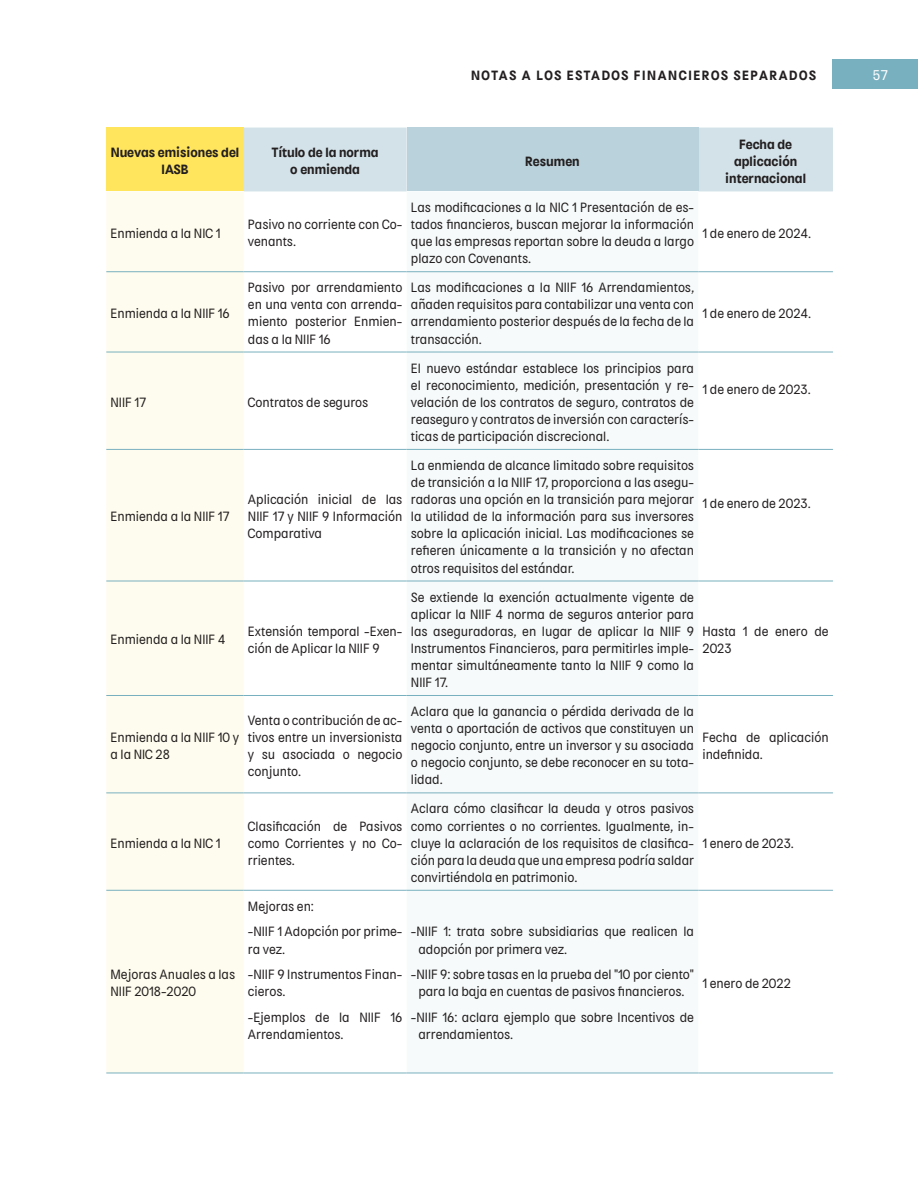
<style>
.page{position:relative;width:918px;height:1188px;background:#fff}
.page>*{position:absolute;margin:0;border:0;box-sizing:border-box;transform-origin:0 0}
.t1{font:15px "Kiffo BDB";color:#fff}
.t2{font:14.25px/17.1px "Kiffo BDB";color:#231f20}
.t3{font:600 14.25px/17.1px "Kiffo BDB";color:#231f20;text-align:center}
.t4{font:600 14.25px "Kiffo BDB";letter-spacing:.11em;color:#231f20}
</style>
<div class="page">
<div style="left:833px;top:59px;width:85px;height:30px;background:#79b0bf"></div>
<div style="left:106px;top:128px;width:138px;height:63px;background:#ffe55e"></div>
<div style="left:244px;top:128px;width:589px;height:63px;background:#d3e2e8"></div>
<div style="left:407px;top:128px;width:291px;height:63px;background:#bad2db"></div>
<div style="left:106px;top:192px;width:138px;height:881px;background:#fefcee"></div>
<div style="left:407px;top:272px;width:291px;height:801px;background:#f6fafa"></div>
<hr style="left:106px;top:271px;width:138px;height:1px;background:#79b0bf">
<hr style="left:244px;top:271px;width:163px;height:1px;background:#79b0bf">
<hr style="left:407px;top:271px;width:291px;height:1px;background:#79b0bf">
<hr style="left:698px;top:271px;width:135px;height:1px;background:#79b0bf">
<hr style="left:106px;top:352px;width:138px;height:1px;background:#79b0bf">
<hr style="left:244px;top:352px;width:163px;height:1px;background:#79b0bf">
<hr style="left:407px;top:352px;width:291px;height:1px;background:#79b0bf">
<hr style="left:698px;top:352px;width:135px;height:1px;background:#79b0bf">
<hr style="left:106px;top:449px;width:138px;height:1px;background:#79b0bf">
<hr style="left:244px;top:449px;width:163px;height:1px;background:#79b0bf">
<hr style="left:407px;top:449px;width:291px;height:1px;background:#79b0bf">
<hr style="left:698px;top:449px;width:135px;height:1px;background:#79b0bf">
<hr style="left:106px;top:581px;width:138px;height:1px;background:#79b0bf">
<hr style="left:244px;top:581px;width:163px;height:1px;background:#79b0bf">
<hr style="left:407px;top:581px;width:291px;height:1px;background:#79b0bf">
<hr style="left:698px;top:581px;width:135px;height:1px;background:#79b0bf">
<hr style="left:106px;top:695px;width:138px;height:1px;background:#79b0bf">
<hr style="left:244px;top:695px;width:163px;height:1px;background:#79b0bf">
<hr style="left:407px;top:695px;width:291px;height:1px;background:#79b0bf">
<hr style="left:698px;top:695px;width:135px;height:1px;background:#79b0bf">
<hr style="left:106px;top:793px;width:138px;height:1px;background:#79b0bf">
<hr style="left:244px;top:793px;width:163px;height:1px;background:#79b0bf">
<hr style="left:407px;top:793px;width:291px;height:1px;background:#79b0bf">
<hr style="left:698px;top:793px;width:135px;height:1px;background:#79b0bf">
<hr style="left:106px;top:890px;width:138px;height:1px;background:#79b0bf">
<hr style="left:244px;top:890px;width:163px;height:1px;background:#79b0bf">
<hr style="left:407px;top:890px;width:291px;height:1px;background:#79b0bf">
<hr style="left:698px;top:890px;width:135px;height:1px;background:#79b0bf">
<hr style="left:106px;top:1073px;width:138px;height:1px;background:#79b0bf">
<hr style="left:244px;top:1073px;width:163px;height:1px;background:#79b0bf">
<hr style="left:407px;top:1073px;width:291px;height:1px;background:#79b0bf">
<hr style="left:698px;top:1073px;width:135px;height:1px;background:#79b0bf">
<p class="t4" style="left:471px;top:68px;width:346px">NOTAS A LOS ESTADOS FINANCIEROS SEPARADOS</p>
<p class="t1" style="left:873px;top:67px;width:16px">57</p>
<p class="t3" style="left:111px;top:144px;width:130px">Nuevas emisiones del<br>IASB</p>
<p class="t3" style="left:272px;top:144px;width:108px">Título de la norma o enmienda</p>
<p class="t3" style="left:525px;top:153px;width:56px">Resumen</p>
<p class="t2" style="left:111px;top:225px;width:111px">Enmienda a la NIC 1</p>
<p class="t2" style="left:248px;top:216px;width:156px">Pasivo no corriente con Co&shy;venants.</p>
<p class="t2" style="left:411px;top:199px;width:285px;text-align:justify">Las modificaciones a la NIC 1 Presentación de es&shy;tados financieros, buscan mejorar la información que las empresas reportan sobre la deuda a largo plazo con Covenants.</p>
<p class="t2" style="left:111px;top:305px;width:121px">Enmienda a la NIIF 16</p>
<p class="t2" style="left:248px;top:279px;width:156px;text-align:justify">Pasivo por arrendamiento en una venta con arrenda&shy;miento posterior Enmien&shy;das a la NIIF 16</p>
<p class="t2" style="left:411px;top:279px;width:285px;text-align:justify">Las modificaciones a la NIIF 16 Arrendamientos, añaden requisitos para contabilizar una venta con arrendamiento posterior después de la fecha de la transacción.</p>
<p class="t2" style="left:111px;top:394px;width:37px">NIIF 17</p>
<p class="t2" style="left:248px;top:394px;width:122px">Contratos de seguros</p>
<p class="t2" style="left:111px;top:508px;width:120px">Enmienda a la NIIF 17</p>
<p class="t2" style="left:248px;top:491px;width:156px;text-align:justify">Aplicación inicial de las NIIF 17 y NIIF 9 Información Comparativa</p>
<p class="t2" style="left:111px;top:631px;width:117px">Enmienda a la NIIF 4</p>
<p class="t2" style="left:248px;top:623px;width:156px">Extensión temporal -Exen&shy;ción de Aplicar la NIIF 9</p>
<p class="t2" style="left:411px;top:360px;width:285px;text-align:justify">El nuevo estándar establece los principios para el reconocimiento, medición, presentación y re&shy;velación de los contratos de seguro, contratos de reaseguro y contratos de inversión con caracterís&shy;ticas de participación discrecional.</p>
<p class="t2" style="left:411px;top:457px;width:285px;text-align:justify">La enmienda de alcance limitado sobre requisitos de transición a la NIIF 17, proporciona a las asegu&shy;radoras una opción en la transición para mejorar la utilidad de la información para sus inversores sobre la aplicación inicial. Las modificaciones se refieren únicamente a la transición y no afectan otros requisitos del estándar.</p>
<p class="t2" style="left:411px;top:589px;width:285px;text-align:justify">Se extiende la exención actualmente vigente de aplicar la NIIF 4 norma de seguros anterior para las aseguradoras, en lugar de aplicar la NIIF 9<br>Instrumentos Financieros, para permitirles imple&shy;mentar simultáneamente tanto la NIIF 9 como la NIIF 17.</p>
<p class="t2" style="left:111px;top:729px;width:130px">Enmienda a la NIIF 10 y a la NIC 28</p>
<p class="t2" style="left:111px;top:835px;width:111px">Enmienda a la NIC 1</p>
<p class="t2" style="left:111px;top:966px;width:126px">Mejoras Anuales a las<br>NIIF 2018-2020</p>
<p class="t2" style="left:248px;top:712px;width:156px;text-align:justify">Venta o contribución de ac&shy;tivos entre un inversionista y su asociada o negocio conjunto.</p>
<p class="t2" style="left:411px;top:703px;width:285px;text-align:justify">Aclara que la ganancia o pérdida derivada de la venta o aportación de activos que constituyen un negocio conjunto, entre un inversor y su asociada o negocio conjunto, se debe reconocer en su tota&shy;lidad.</p>
<p class="t2" style="left:248px;top:818px;width:156px;text-align:justify">Clasificación de Pasivos como Corrientes y no Co&shy;rrientes.</p>
<p class="t2" style="left:248px;top:894px;width:156px;line-height:25.7px">Mejoras en:<br>-NIIF 1 Adopción por prime-</p>
<p class="t2" style="left:248px;top:936px;width:156px;line-height:25.7px">ra vez.<br>-NIIF 9 Instrumentos Finan-</p>
<p class="t2" style="left:248px;top:979px;width:156px;line-height:25.7px">cieros.<br>-Ejemplos de la NIIF 16</p>
<p class="t2" style="left:248px;top:1026px;width:97px">Arrendamientos.</p>
<p class="t2" style="left:411px;top:800px;width:285px;text-align:justify">Aclara cómo clasificar la deuda y otros pasivos como corrientes o no corrientes. Igualmente, in&shy;cluye la aclaración de los requisitos de clasifica&shy;ción para la deuda que una empresa podría saldar convirtiéndola en patrimonio.</p>
<p class="t2" style="left:418px;top:923px;width:277px;text-indent:-7px">-NIIF 1: trata sobre subsidiarias que realicen la adopción por primera vez.</p>
<p class="t2" style="left:411px;top:966px;width:285px;text-align:center">-NIIF 9: sobre tasas en la prueba del "10 por ciento" para la baja en cuentas de pasivos financieros.</p>
<p class="t2" style="left:418px;top:1009px;width:277px;text-indent:-7px">-NIIF 16: aclara ejemplo que sobre Incentivos de arrendamientos.</p>
<p class="t3" style="left:725px;top:136px;width:82px">Fecha de aplicación internacional</p>
<p class="t2" style="left:703px;top:225px;width:110px">1 de enero de 2024.</p>
<p class="t2" style="left:703px;top:305px;width:110px">1 de enero de 2024.</p>
<p class="t2" style="left:703px;top:381px;width:110px">1 de enero de 2023.</p>
<p class="t2" style="left:703px;top:495px;width:110px">1 de enero de 2023.</p>
<p class="t2" style="left:703px;top:623px;width:128px">Hasta 1 de enero de<br>2023</p>
<p class="t2" style="left:703px;top:729px;width:128px">Fecha de aplicación indefinida.</p>
<p class="t2" style="left:703px;top:835px;width:93px">1 enero de 2023.</p>
<p class="t2" style="left:703px;top:975px;width:90px">1 enero de 2022</p>
</div>
